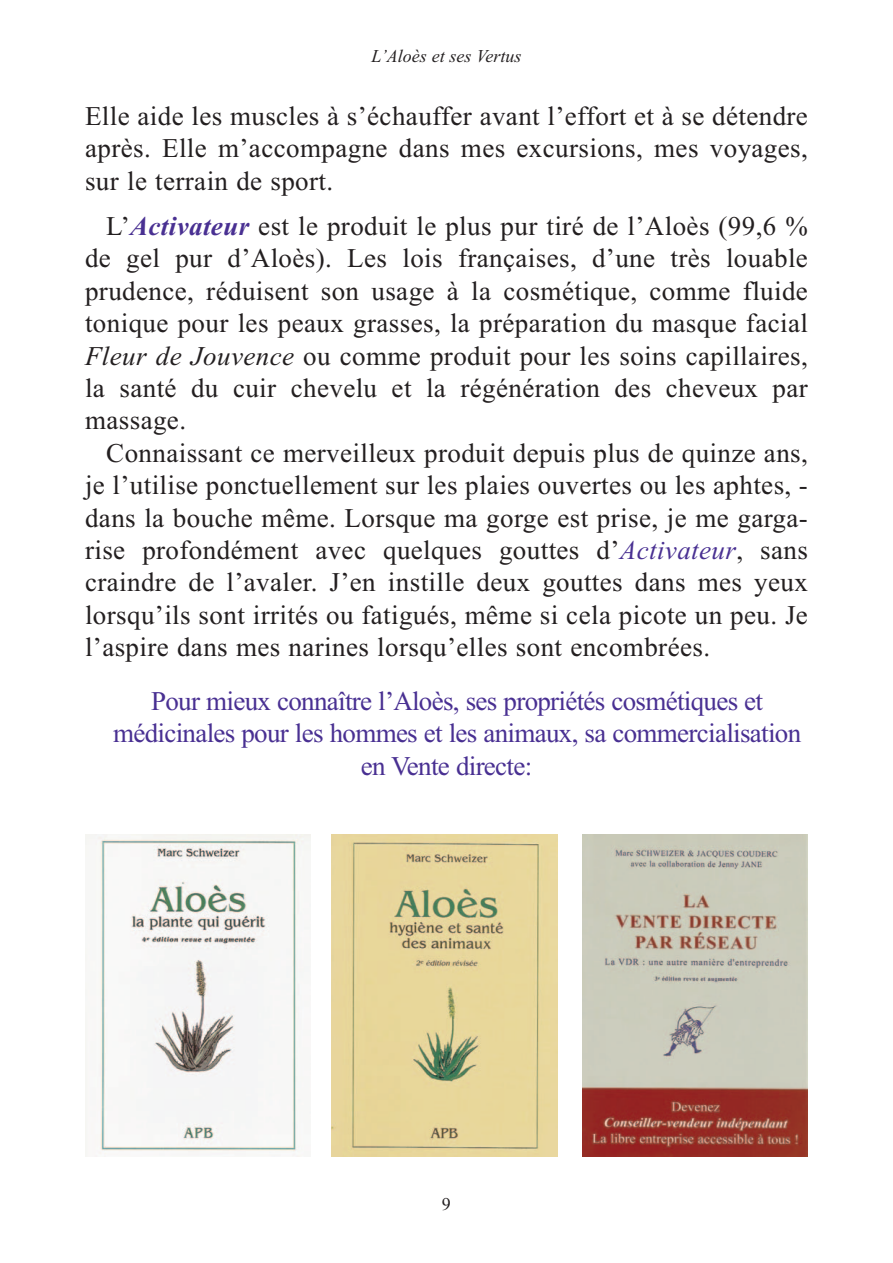
<style>
.page{position:relative;width:893px;height:1263px;background:#fff}
.page>*{position:absolute;margin:0;border:0;box-sizing:border-box;transform-origin:0 0}
.t1{font:27px/32.4px "Times New Roman";letter-spacing:.015em;color:#231f20;text-align:justify}
.t2{font:27px "Times New Roman";letter-spacing:-.025em;color:#493092}
.t3{font:italic 18px "Times New Roman";color:#231f20}
.t4{font:18px "Times New Roman";color:#231f20}
.s1{font-weight:700;font-style:italic;color:#493092}
.s2{font-style:italic}
.s3{font-style:italic;color:#493092}
</style>
<div class="page">
<img style="left:85px;top:834px;width:225px;height:323px">
<img style="left:332px;top:834px;width:225px;height:323px">
<img style="left:583px;top:834px;width:224px;height:322px">
<p class="t3" style="left:371px;top:45px;width:152px">L’Aloès et ses Vertus</p>
<p class="t1" style="left:85px;top:100px;width:724px">Elle aide les muscles à s’échauffer avant l’effort et à se détendre après. Elle m’accompagne dans mes excursions, mes voyages, sur le terrain de sport.</p>
<p class="t1" style="left:85px;top:209px;width:724px;text-indent:21px">L’<span class="s1">Activateur</span> est le produit le plus pur tiré de l’Aloès (99,6 % de gel pur d’Aloès). Les lois françaises, d’une très louable prudence, réduisent son usage à la cosmétique, comme fluide tonique pour les peaux grasses, la préparation du masque facial <span class="s2">Fleur de Jouvence</span> ou comme produit pour les soins capillaires, la santé du cuir chevelu et la régénération des cheveux par massage.</p>
<p class="t1" style="left:85px;top:436px;width:724px;text-indent:21px">Connaissant ce merveilleux produit depuis plus de quinze ans, je l’utilise ponctuellement sur les plaies ouvertes ou les aphtes, - dans la bouche même. Lorsque ma gorge est prise, je me garga&shy;rise profondément avec quelques gouttes d’<span class="s3">Activateur</span>, sans craindre de l’avaler. J’en instille deux gouttes dans mes yeux lorsqu’ils sont irrités ou fatigués, même si cela picote un peu. Je l’aspire dans mes narines lorsqu’elles sont encombrées.</p>
<p class="t2" style="left:151px;top:685px;width:613px">Pour mieux connaître l’Aloès, ses propriétés cosmétiques et</p>
<p class="t2" style="left:113px;top:717px;width:689px">médicinales pour les hommes et les animaux, sa commercialisation</p>
<p class="t2" style="left:361px;top:750px;width:173px">en Vente directe:</p>
<p class="t4" style="left:442px;top:1193px;width:10px">9</p>
</div>
